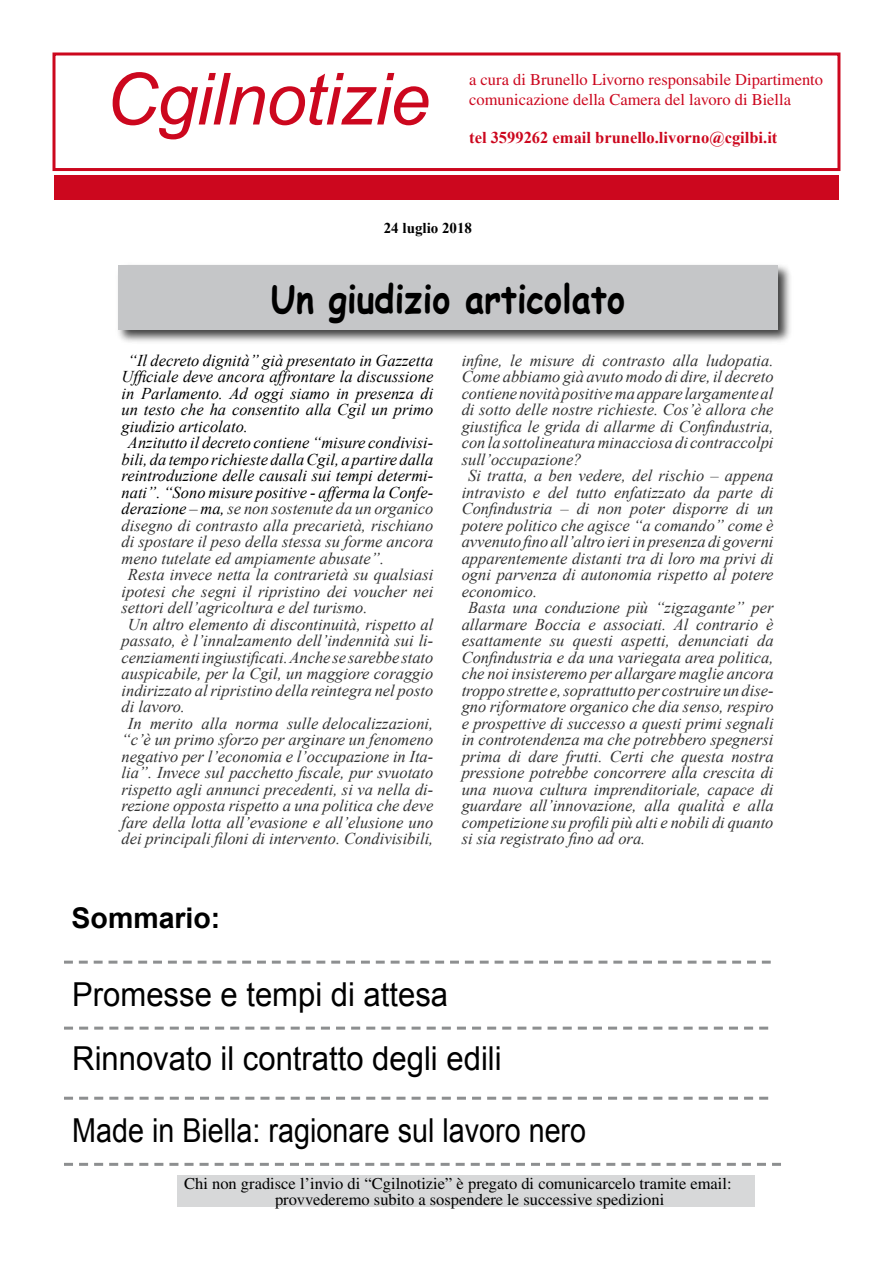
<style>
.page{position:relative;width:893px;height:1263px;background:#fff}
.page>*{position:absolute;margin:0;border:0;box-sizing:border-box;transform-origin:0 0}
.t1{font:italic 72px "Arial";letter-spacing:-.01em;color:#cc071e}
.t2{font:700 39px "Comic Sans MS";color:#000;scale:.88 1}
.t3{font:33px "Arial";color:#000;scale:.94 1}
.t4{font:33px "Arial";color:#000;scale:.87 1}
.t5{font:700 28.5px "Arial";color:#000}
.t6{font:italic 16.5px "Times New Roman";color:#333}
.t7{font:italic 16.5px "Times New Roman";color:#000}
.t8{font:16.5px/16.5px "Times";color:#000}
.t9{font:16.5px/19.8px "Times";color:#cc071e}
.t10{font:700 16.5px "Times New Roman";color:#cc071e}
.t11{font:700 15px "Times New Roman";color:#000}
.s1{color:#000}
</style>
<div class="page">
<div style="left:52px;top:52px;width:788px;height:119px;border:3px solid #cc071e"></div>
<div style="left:178px;top:1176px;width:577px;height:31px;background:#d7d8d9"></div>
<div style="left:54px;top:175px;width:785px;height:24px;background:#cc071e"></div>
<div style="left:71px;top:179px;width:761px;height:21px;background:#cc071e"></div>
<svg style="left:64px;top:1163px;width:717px;height:3px"></svg>
<svg style="left:64px;top:1026px;width:704px;height:3px"></svg>
<svg style="left:64px;top:1097px;width:704px;height:3px"></svg>
<div style="left:115px;top:263px;width:678px;height:82px;background:#000;opacity:.75"></div>
<div style="left:118px;top:265px;width:660px;height:65px;background:#c5c6c8"></div>
<svg style="left:64px;top:961px;width:707px;height:3px"></svg>
<h1 class="t1" style="left:106px;top:53px;width:326px">Cgilnotizie</h1>
<p class="t9" style="left:469px;top:69px;width:355px">a cura di Brunello Livorno responsabile Dipartimento comunicazione della Camera del lavoro di Biella</p>
<p class="t10" style="left:469px;top:126px;width:310px">tel 3599262 email brunello.livorno@cgilbi.it</p>
<p class="t11" style="left:384px;top:218px;width:90px">24 luglio 2018</p>
<h2 class="t2" style="left:271px;top:270px;width:404px">Un giudizio articolato</h2>
<p class="t7" style="left:128px;top:349px;width:307px">“Il decreto dignità” già presentato in Gazzetta</p>
<p class="t7" style="left:122px;top:365px;width:313px">Ufficiale deve ancora affrontare la discussione</p>
<p class="t7" style="left:122px;top:382px;width:313px">in Parlamento. Ad oggi siamo in presenza di</p>
<p class="t7" style="left:122px;top:398px;width:313px">un testo che ha consentito alla Cgil un primo</p>
<p class="t7" style="left:122px;top:415px;width:128px">giudizio articolato.</p>
<p class="t7" style="left:128px;top:431px;width:307px">Anzitutto il decreto contiene “misure condivisi-</p>
<p class="t7" style="left:122px;top:448px;width:313px">bili, da tempo richieste dalla Cgil, a partire dalla</p>
<p class="t7" style="left:122px;top:464px;width:313px">reintroduzione delle causali sui tempi determi-</p>
<p class="t7" style="left:122px;top:481px;width:313px">nati”. “Sono misure positive - afferma la Confe-</p>
<p class="t6" style="left:122px;top:497px;width:313px"><span class="s1">derazione – ma,</span> se non sostenute da un organico</p>
<p class="t6" style="left:122px;top:514px;width:313px">disegno di contrasto alla precarietà, rischiano</p>
<p class="t6" style="left:122px;top:530px;width:313px">di spostare il peso della stessa su forme ancora</p>
<p class="t6" style="left:122px;top:547px;width:264px">meno tutelate ed ampiamente abusate”.</p>
<p class="t6" style="left:128px;top:563px;width:307px">Resta invece netta la contrarietà su qualsiasi</p>
<p class="t6" style="left:122px;top:580px;width:313px">ipotesi che segni il ripristino dei voucher nei</p>
<p class="t6" style="left:122px;top:596px;width:248px">settori dell’agricoltura e del turismo.</p>
<p class="t6" style="left:128px;top:613px;width:307px">Un altro elemento di discontinuità, rispetto al</p>
<p class="t6" style="left:122px;top:629px;width:313px">passato, è l’innalzamento dell’indennità sui li-</p>
<p class="t6" style="left:122px;top:646px;width:313px">cenziamenti ingiustificati. Anche se sarebbe stato</p>
<p class="t6" style="left:122px;top:662px;width:313px">auspicabile, per la Cgil, un maggiore coraggio</p>
<p class="t6" style="left:122px;top:679px;width:313px">indirizzato al ripristino della reintegra nel posto</p>
<p class="t6" style="left:122px;top:695px;width:65px">di lavoro.</p>
<p class="t6" style="left:128px;top:712px;width:307px">In merito alla norma sulle delocalizzazioni,</p>
<p class="t6" style="left:122px;top:728px;width:313px">“c’è un primo sforzo per arginare un fenomeno</p>
<p class="t6" style="left:122px;top:745px;width:313px">negativo per l’economia e l’occupazione in Ita-</p>
<p class="t6" style="left:122px;top:761px;width:313px">lia”. Invece sul pacchetto fiscale, pur svuotato</p>
<p class="t6" style="left:122px;top:778px;width:313px">rispetto agli annunci precedenti, si va nella di-</p>
<p class="t6" style="left:122px;top:794px;width:313px">rezione opposta rispetto a una politica che deve</p>
<p class="t6" style="left:122px;top:811px;width:313px">fare della lotta all’evasione e all’elusione uno</p>
<p class="t6" style="left:122px;top:827px;width:313px">dei principali filoni di intervento. Condivisibili,</p>
<p class="t6" style="left:462px;top:349px;width:313px">infine, le misure di contrasto alla ludopatia.</p>
<p class="t6" style="left:462px;top:365px;width:313px">Come abbiamo già avuto modo di dire, il decreto</p>
<p class="t6" style="left:462px;top:382px;width:313px">contiene novità positive ma appare largamente al</p>
<p class="t6" style="left:462px;top:398px;width:313px">di sotto delle nostre richieste. Cos’è allora che</p>
<p class="t6" style="left:462px;top:415px;width:313px">giustifica le grida di allarme di Confindustria,</p>
<p class="t6" style="left:462px;top:431px;width:313px">con la sottolineatura minacciosa di contraccolpi</p>
<p class="t6" style="left:462px;top:448px;width:122px">sull’occupazione?</p>
<p class="t6" style="left:468px;top:464px;width:307px">Si tratta, a ben vedere, del rischio – appena</p>
<p class="t6" style="left:462px;top:481px;width:313px">intravisto e del tutto enfatizzato da parte di</p>
<p class="t6" style="left:462px;top:497px;width:313px">Confindustria – di non poter disporre di un</p>
<p class="t6" style="left:462px;top:514px;width:313px">potere politico che agisce “a comando” come è</p>
<p class="t6" style="left:462px;top:530px;width:313px">avvenuto fino all’altro ieri in presenza di governi</p>
<p class="t6" style="left:462px;top:547px;width:313px">apparentemente distanti tra di loro ma privi di</p>
<p class="t6" style="left:462px;top:563px;width:313px">ogni parvenza di autonomia rispetto al potere</p>
<p class="t6" style="left:462px;top:580px;width:77px">economico.</p>
<p class="t6" style="left:468px;top:596px;width:307px">Basta una conduzione più “zigzagante” per</p>
<p class="t6" style="left:462px;top:613px;width:313px">allarmare Boccia e associati. Al contrario è</p>
<p class="t6" style="left:462px;top:629px;width:313px">esattamente su questi aspetti, denunciati da</p>
<p class="t6" style="left:462px;top:646px;width:313px">Confindustria e da una variegata area politica,</p>
<p class="t6" style="left:462px;top:662px;width:313px">che noi insisteremo per allargare maglie ancora</p>
<p class="t6" style="left:462px;top:679px;width:313px">troppo strette e, soprattutto per costruire un dise-</p>
<p class="t6" style="left:462px;top:695px;width:313px">gno riformatore organico che dia senso, respiro</p>
<p class="t6" style="left:462px;top:712px;width:313px">e prospettive di successo a questi primi segnali</p>
<p class="t6" style="left:462px;top:728px;width:313px">in controtendenza ma che potrebbero spegnersi</p>
<p class="t6" style="left:462px;top:745px;width:313px">prima di dare frutti. Certi che questa nostra</p>
<p class="t6" style="left:462px;top:761px;width:313px">pressione potrebbe concorrere alla crescita di</p>
<p class="t6" style="left:462px;top:778px;width:313px">una nuova cultura imprenditoriale, capace di</p>
<p class="t6" style="left:462px;top:794px;width:313px">guardare all’innovazione, alla qualità e alla</p>
<p class="t6" style="left:462px;top:811px;width:313px">competizione su profili più alti e nobili di quanto</p>
<p class="t6" style="left:462px;top:827px;width:185px">si sia registrato fino ad ora.</p>
<h3 class="t5" style="left:72px;top:899px;width:150px">Sommario:</h3>
<h3 class="t3" style="left:72px;top:972px;width:401px">Promesse e tempi di attesa</h3>
<h3 class="t3" style="left:72px;top:1036px;width:458px">Rinnovato il contratto degli edili</h3>
<h3 class="t4" style="left:72px;top:1109px;width:592px">Made in Biella: ragionare sul lavoro nero</h3>
<p class="t8" style="left:275px;top:1175px;width:458px;text-indent:-91px">Chi non gradisce l’invio di “Cgilnotizie” è pregato di comunicarcelo tramite email: provvederemo subito a sospendere le successive spedizioni</p>
</div>
